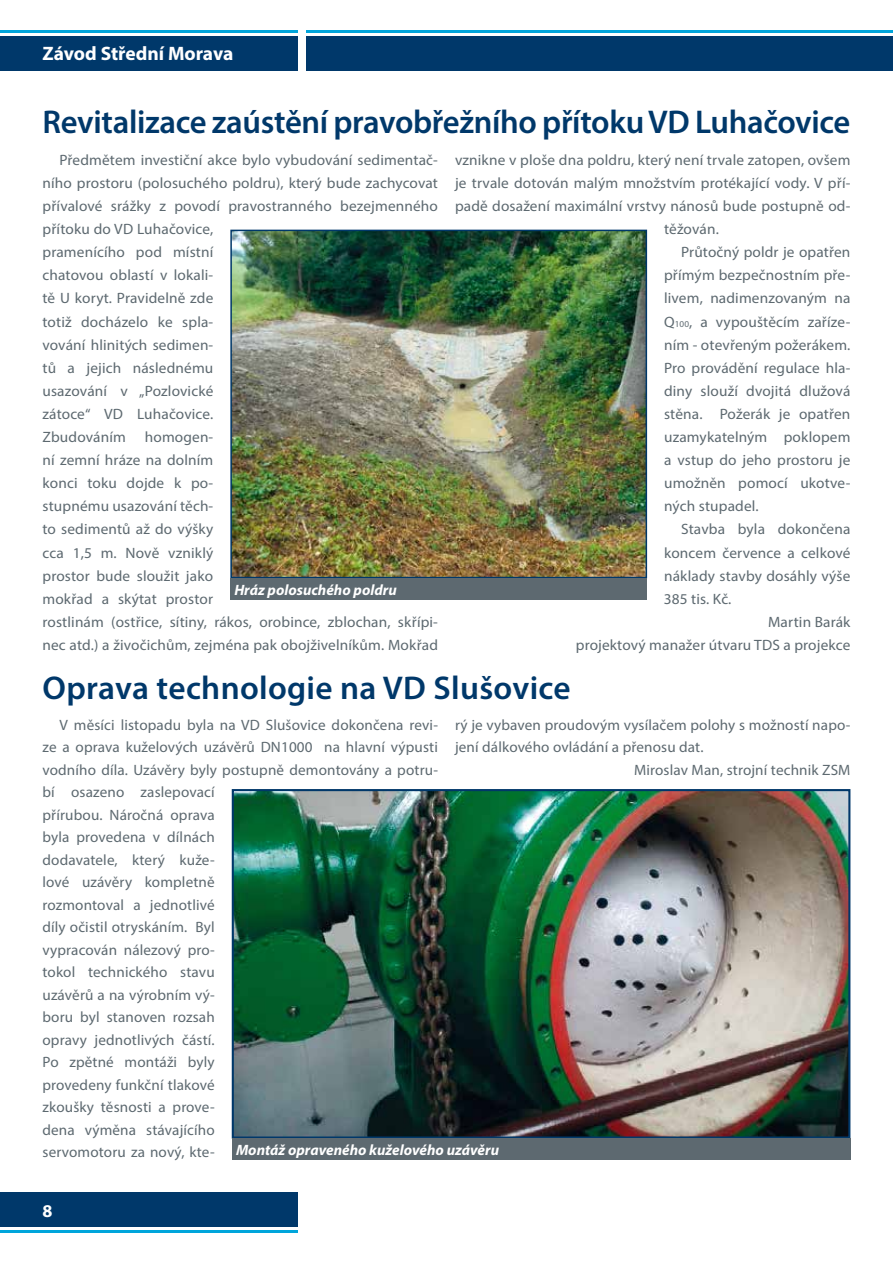
<style>
.page{position:relative;width:893px;height:1263px;background:#fff}
.page>*{position:absolute;margin:0;border:0;box-sizing:border-box;transform-origin:0 0}
.t1{font:600 33px "Myriad Pro";letter-spacing:-.01em;color:#00386a}
.t2{font:600 33px "Myriad Pro";letter-spacing:.01em;color:#00386a}
.t3{font:700 19.5px "Myriad Pro";color:#fff}
.t4{font:700 18px "Myriad Pro";color:#fff}
.t5{font:15px/23.1px "Myriad Pro";letter-spacing:.01em;color:#5d6970}
.t6{font:italic 700 15px "Myriad Pro";color:#fff}
.s1{font-size:9px}
</style>
<div class="page">
<div style="left:0;top:36px;width:298px;height:34px;background:#00386a"></div>
<hr style="left:0;top:30px;width:298px;height:3px;background:#00a5db">
<div style="left:306px;top:36px;width:587px;height:34px;background:#00386a"></div>
<hr style="left:306px;top:30px;width:587px;height:3px;background:#00a5db">
<div style="left:0;top:1193px;width:298px;height:34px;background:#00386a"></div>
<hr style="left:0;top:1230px;width:298px;height:3px;background:#00a5db">
<img style="left:235px;top:792px;width:612px;height:343px">
<div style="left:232px;top:789px;width:618px;height:349px;border:2px solid #00386a"></div>
<div style="left:232px;top:1138px;width:618px;height:22px;background:#5d6970"></div>
<img style="left:233px;top:233px;width:411px;height:342px">
<div style="left:230px;top:230px;width:417px;height:348px;border:2px solid #00386a"></div>
<div style="left:230px;top:578px;width:417px;height:22px;background:#5d6970"></div>
<h2 class="t3" style="left:43px;top:41px;width:192px">Závod Střední Morava</h2>
<h1 class="t1" style="left:43px;top:101px;width:809px">Revitalizace zaústění pravobřežního přítoku VD Luhačovice</h1>
<p class="t5" style="left:43px;top:148px;width:397px;text-indent:17px">Předmětem investiční akce bylo vybudování sedimentač&shy;ního prostoru (polosuchého poldru), který bude zachycovat přívalové srážky z povodí pravostranného bezejmenného přítoku do VD Luhačovice,<br>pramenícího pod místní<br>chatovou oblastí v lokali-<br>tě U koryt. Pravidelně zde<br>totiž docházelo ke spla-<br>vování hlinitých sedimen-<br>tů a jejich následnému<br>usazování v „Pozlovické<br>zátoce“ VD Luhačovice.<br>Zbudováním</p>
<p class="t5" style="left:455px;top:148px;width:397px">vznikne v ploše dna poldru, který není trvale zatopen, ovšem</p>
<p class="t5" style="left:455px;top:171px;width:397px">je trvale dotován malým množstvím protékající vody. V pří-</p>
<p class="t5" style="left:455px;top:194px;width:397px">padě dosažení maximální vrstvy nánosů bude postupně od-</p>
<p class="t5" style="left:664px;top:217px;width:56px">těžován.</p>
<p class="t5" style="left:681px;top:240px;width:171px">Průtočný poldr je opatřen</p>
<p class="t5" style="left:664px;top:263px;width:188px">přímým bezpečnostním pře-</p>
<p class="t5" style="left:664px;top:287px;width:188px">livem, nadimenzovaným na</p>
<p class="t5" style="left:664px;top:310px;width:188px">Q<span class="s1">100</span>, a vypouštěcím zaříze-</p>
<p class="t5" style="left:664px;top:333px;width:188px">ním - otevřeným požerákem.</p>
<p class="t5" style="left:664px;top:356px;width:188px">Pro provádění regulace hla-</p>
<p class="t5" style="left:664px;top:379px;width:188px">diny slouží dvojitá dlužová</p>
<p class="t5" style="left:664px;top:402px;width:188px">stěna. Požerák je opatřen</p>
<p class="t5" style="left:664px;top:425px;width:188px">uzamykatelným poklopem</p>
<p class="t5" style="left:664px;top:448px;width:188px">a vstup do jeho prostoru je</p>
<p class="t5" style="left:664px;top:471px;width:188px">umožněn pomocí ukotve-</p>
<p class="t5" style="left:664px;top:494px;width:96px">ných stupadel.</p>
<p class="t5" style="left:681px;top:518px;width:171px">Stavba byla dokončena</p>
<p class="t5" style="left:664px;top:541px;width:188px">koncem července a celkové</p>
<p class="t5" style="left:664px;top:564px;width:188px">náklady stavby dosáhly výše</p>
<p class="t5" style="left:664px;top:587px;width:69px">385 tis. Kč.</p>
<p class="t5" style="left:768px;top:610px;width:84px">Martin Barák</p>
<p class="t5" style="left:576px;top:633px;width:276px">projektový manažer útvaru TDS a projekce</p>
<p class="t5" style="left:43px;top:425px;width:397px;text-indent:102px">homogen-<br>ní zemní hráze na dolním<br>konci toku dojde k po-<br>stupnému usazování těch-<br>to sedimentů až do výšky<br>cca 1,5 m. Nově vzniklý<br>prostor bude sloužit jako<br>mokřad a skýtat prostor<br>rostlinám (ostřice, sítiny, rákos, orobince, zblochan, skřípi&shy;nec atd.) a živočichům, zejména pak obojživelníkům. Mokřad</p>
<p class="t6" style="left:234px;top:580px;width:164px">Hráz polosuchého poldru</p>
<h1 class="t2" style="left:43px;top:667px;width:530px">Oprava technologie na VD Slušovice</h1>
<p class="t5" style="left:43px;top:713px;width:397px;line-height:22.5px;text-indent:17px">V měsíci listopadu byla na VD Slušovice dokončena revi&shy;ze a oprava kuželových uzávěrů DN1000 na hlavní výpusti vodního díla. Uzávěry byly postupně demontovány a potru&shy;bí osazeno zaslepovací<br>přírubou. Náročná oprava<br>byla provedena v dílnách<br>dodavatele, který kuže-<br>lové uzávěry kompletně<br>rozmontoval a jednotlivé<br>díly očistil otryskáním. Byl<br>vypracován nálezový pro-<br>tokol technického stavu<br>uzávěrů a na výrobním vý-<br>boru byl stanoven rozsah<br>opravy jednotlivých částí.<br>Po zpětné montáži byly<br>provedeny funkční tlakové<br>zkoušky těsnosti a prove-<br>dena výměna stávajícího<br>servomotoru za nový, kte-</p>
<p class="t5" style="left:455px;top:713px;width:397px">rý je vybaven proudovým vysílačem polohy s možností napo-</p>
<p class="t5" style="left:455px;top:735px;width:250px">jení dálkového ovládání a přenosu dat.</p>
<p class="t5" style="left:634px;top:758px;width:218px">Miroslav Man, strojní technik ZSM</p>
<p class="t6" style="left:236px;top:1140px;width:265px">Montáž opraveného kuželového uzávěru</p>
<p class="t4" style="left:43px;top:1199px;width:11px">8</p>
</div>
